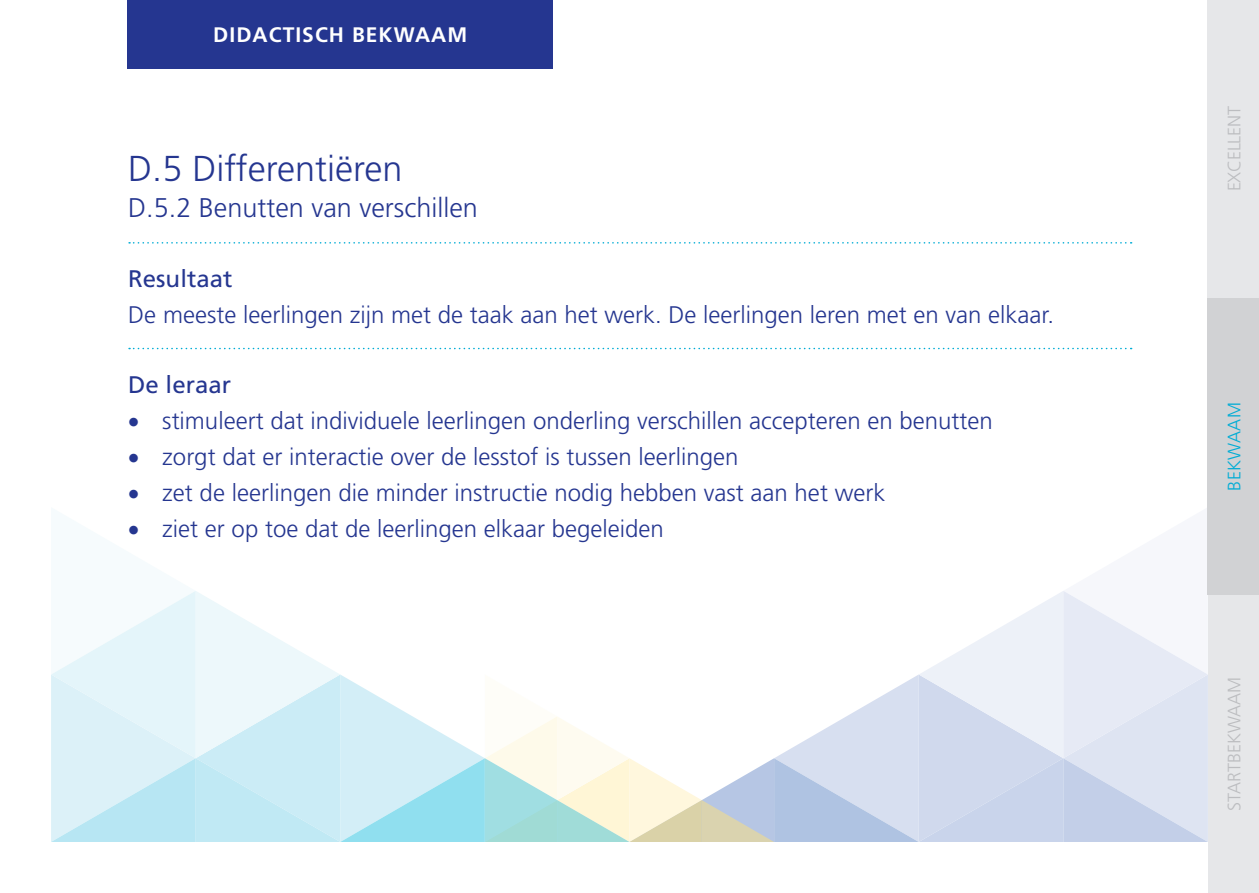
<style>
.page{position:relative;width:1259px;height:893px;background:#fff}
.page>*{position:absolute;margin:0;border:0;box-sizing:border-box;transform-origin:0 0}
.t1{font:300 36px "Frutiger";color:#253690}
.t2{font:300 27px "Frutiger";color:#253690}
.t3{font:300 24px "Frutiger";color:#253690}
.t4{font:24px "Frutiger";color:#253690}
.t5{font:700 21px "Frutiger";letter-spacing:.05em;color:#fff}
.t6{font:300 18px "Frutiger";letter-spacing:-.015em;color:#bcbdc0}
.t7{font:300 18px "Frutiger";letter-spacing:.02em;color:#00acd5}
</style>
<div class="page">
<div style="left:128px;top:0;width:425px;height:69px;background:#253690"></div>
<div style="left:1208px;top:298px;width:51px;height:297px;background:#d1d2d4"></div>
<div style="left:1208px;top:595px;width:51px;height:298px;background:#e6e7e9"></div>
<div style="left:1208px;top:0;width:51px;height:298px;background:#e6e7e9"></div>
<svg style="left:129px;top:242px;width:1002px;height:2px"></svg>
<svg style="left:129px;top:348px;width:1002px;height:1px"></svg>
<svg style="left:51px;top:501px;width:1157px;height:341px"></svg>
<p class="t5" style="left:213px;top:22px;width:255px">DIDACTISCH BEKWAAM</p>
<h1 class="t1" style="left:128px;top:148px;width:276px">D.5 Differentiëren</h1>
<p class="t2" style="left:128px;top:193px;width:351px">D.5.2 Benutten van verschillen</p>
<p class="t4" style="left:128px;top:265px;width:106px">Resultaat</p>
<p class="t3" style="left:128px;top:301px;width:927px">De meeste leerlingen zijn met de taak aan het werk. De leerlingen leren met en van elkaar.</p>
<p class="t4" style="left:128px;top:370px;width:104px">De leraar</p>
<p class="t3" style="left:128px;top:407px;width:866px">• stimuleert dat individuele leerlingen onderling verschillen accepteren en benutten</p>
<p class="t3" style="left:128px;top:443px;width:612px">• zorgt dat er interactie over de lesstof is tussen leerlingen</p>
<p class="t3" style="left:128px;top:479px;width:758px">• zet de leerlingen die minder instructie nodig hebben vast aan het werk</p>
<p class="t3" style="left:128px;top:515px;width:537px">• ziet er op toe dat de leerlingen elkaar begeleiden</p>
<p class="t6" style="left:1224px;top:191px;width:86px;rotate:-90deg">excellent</p>
<p class="t7" style="left:1224px;top:491px;width:90px;rotate:-90deg">Bekwaam</p>
<p class="t6" style="left:1224px;top:811px;width:136px;rotate:-90deg">Startbekwaam</p>
</div>
